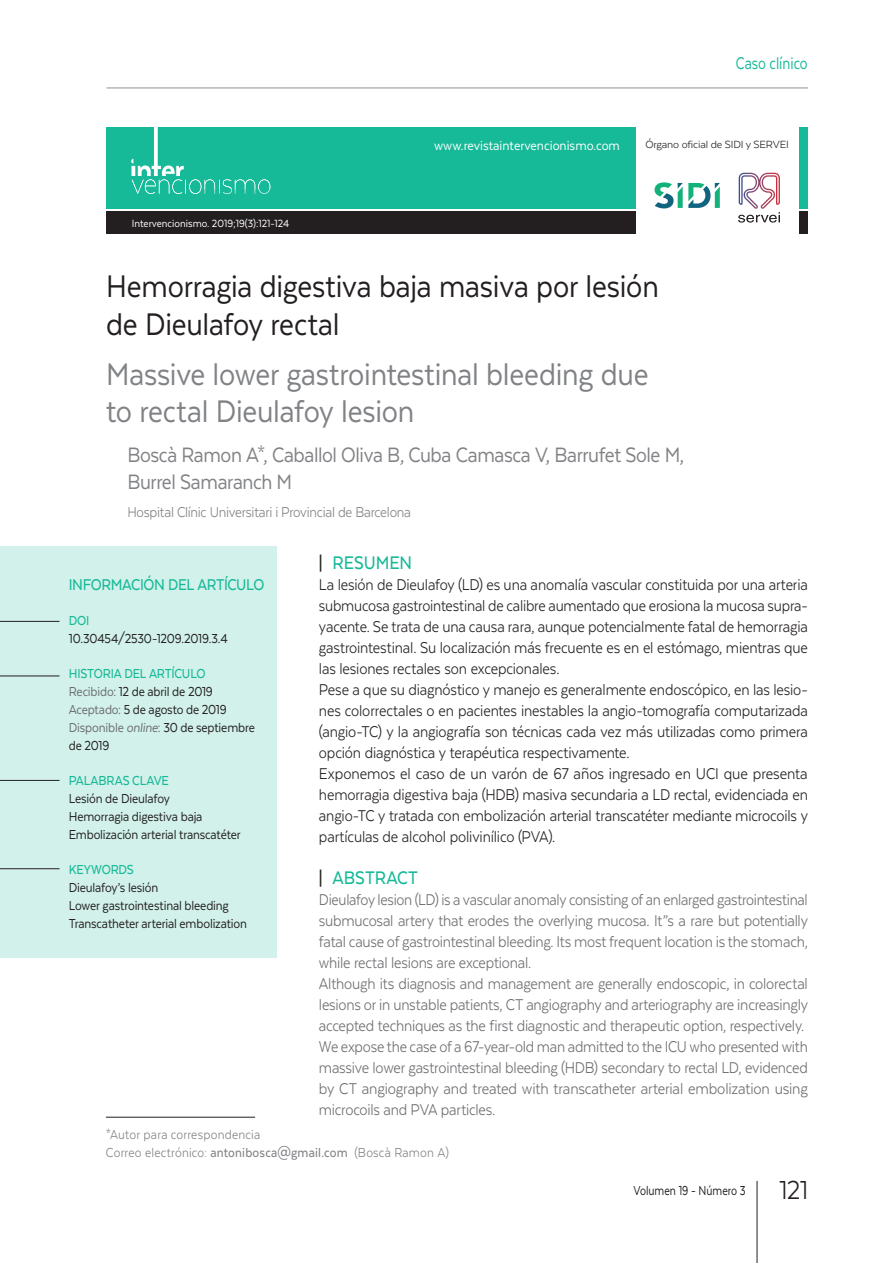
<style>
.page{position:relative;width:893px;height:1263px;background:#fff}
.page>*{position:absolute;margin:0;border:0;box-sizing:border-box;transform-origin:0 0}
.INTER_Titular_ingles{font:36px/37.5px "Texta";letter-spacing:-.01em;color:#808285;scale:.9 1}
.INTER_Titular{font:36px/37.5px "Texta";letter-spacing:-.005em;color:#231f20;scale:.9 1}
.INTER_Autor{font:24px/27px "Texta";letter-spacing:-.02em;color:#808285;scale:.9 1}
.INTER_Apartado_1{font:500 21px "Texta";color:#16b998;scale:.9 1}
.INTER_Cintillo_secci{font:19.5px "Texta";color:#16b998;scale:.8 1}
.INTER_Texto{font:18px/21px "Texta";letter-spacing:-.01em;color:#231f20;text-align:justify;scale:.9 1}
.INTER_Abstract_ingle{font:18px/21px "Texta";letter-spacing:-.015em;color:#6c6d70;text-align:justify;scale:.88 1}
.INTER_Texto-2{font:18px/21px "Texta";letter-spacing:-.01em;color:#231f20;text-align:justify;scale:.91 1}
.INTER_Abstract_ingle-2{font:18px/21px "Texta";letter-spacing:-.015em;color:#6c6d70;text-align:justify;scale:.89 1}
.INTER_Abstract_ingle-3{font:18px/21px "Texta";letter-spacing:-.015em;color:#6c6d70;text-align:justify;scale:.9 1}
.INTER_Info_titular{font:500 18px "Texta";letter-spacing:-.02em;color:#16b998;scale:.9 1}
.INTER_Autor_datos{font:16.5px "Texta";letter-spacing:-.015em;color:#808285;scale:.9 1}
.INTER_Info_texto{font:15px "Texta";letter-spacing:-.01em;color:#231f20;scale:.9 1}
.INTER_Info_historia{font:15px/18px "Texta";letter-spacing:-.01em;color:#231f20;scale:.9 1}
.INTER_Autor_correspo{font:15px "Texta";letter-spacing:.015em;color:#808285;scale:.9 1}
.INTER_Info_apartado{font:500 15px "Texta";letter-spacing:-.01em;color:#16b998;scale:.9 1}
.t1{font:15px "Texta";color:#fff;scale:.93 1}
.INTER_Info_historia-2{font:15px "Texta";letter-spacing:-.01em;color:#231f20;scale:.8 1}
.t2{font:12px "Texta";color:#fff;scale:.93 1}
.t3{font:12px "Texta";letter-spacing:-.01em;color:#231f20}
.s1{color:#6c6d70}
.s2{font-style:italic;color:#6c6d70}
.s3{color:#231f20}
.s4{font-weight:500}
.s5{font-size:30px}
</style>
<div class="page">
<div style="left:106px;top:128px;width:702px;height:81px;background:#16b998"></div>
<div style="left:106px;top:211px;width:702px;height:23px;background:#231f20"></div>
<div style="left:636px;top:125px;width:162px;height:109px;background:#fff"></div>
<svg style="left:131px;top:127px;width:139px;height:67px"></svg>
<svg style="left:655px;top:182px;width:65px;height:26px"></svg>
<svg style="left:743px;top:172px;width:33px;height:1px"></svg>
<svg style="left:738px;top:173px;width:42px;height:50px"></svg>
<hr style="left:106px;top:1117px;width:149px;height:1px;background:#231f20">
<div style="left:1px;top:546px;width:276px;height:411px;background:#d1f1ea"></div>
<hr style="left:0;top:676px;width:60px;height:1px;background:#231f20">
<hr style="left:0;top:780px;width:60px;height:1px;background:#231f20">
<hr style="left:0;top:868px;width:60px;height:1px;background:#231f20">
<hr style="left:0;top:621px;width:60px;height:1px;background:#231f20">
<hr style="left:107px;top:88px;width:701px;height:1px;background:#231f20">
<hr style="left:757px;top:1181px;width:1px;height:82px;background:#231f20">
<p class="INTER_Cintillo_secci" style="left:736px;top:53px;width:91px">Caso clínico</p>
<p class="t2" style="left:132px;top:217px;width:171px">Intervencionismo. 2019;19(3):121-124</p>
<p class="t1" style="left:434px;top:137px;width:201px">www.revistaintervencionismo.com</p>
<p class="t3" style="left:645px;top:138px;width:145px">Órgano oficial de SIDI y SERVEI</p>
<p class="INTER_Titular" style="left:106px;top:267px;width:616px">Hemorragia digestiva baja masiva por lesión de Dieulafoy rectal</p>
<p class="INTER_Titular_ingles" style="left:106px;top:355px;width:604px">Massive lower gastrointestinal bleeding due to rectal Dieulafoy lesion</p>
<p class="INTER_Autor" style="left:127px;top:441px;width:620px">Boscà Ramon A*, Caballol Oliva B, Cuba Camasca V, Barrufet Sole M,<br>Burrel Samaranch M</p>
<p class="INTER_Autor_datos" style="left:127px;top:504px;width:317px">Hospital Clínic Universitari i Provincial de Barcelona</p>
<p class="INTER_Info_titular" style="left:69px;top:575px;width:219px">INFORMACIÓN DEL ARTÍCULO</p>
<p class="INTER_Info_apartado" style="left:69px;top:612px;width:24px">DOI</p>
<p class="INTER_Info_texto" style="left:69px;top:630px;width:178px">10.30454/2530-1209.2019.3.4</p>
<p class="INTER_Info_apartado" style="left:69px;top:665px;width:154px">HISTORIA DEL ARTÍCULO</p>
<p class="INTER_Info_historia" style="left:69px;top:682px;width:162px"><span class="s1">Recibido:</span> 12 de abril de 2019</p>
<p class="INTER_Info_historia" style="left:69px;top:700px;width:177px"><span class="s1">Aceptado:</span> 5 de agosto de 2019</p>
<p class="INTER_Info_historia" style="left:69px;top:718px;width:208px"><span class="s1">Disponible</span> <span class="s2">online</span><span class="s1">:</span> 30 de septiembre de 2019</p>
<p class="INTER_Info_apartado" style="left:69px;top:773px;width:113px">PALABRAS CLAVE</p>
<p class="INTER_Info_texto" style="left:69px;top:791px;width:114px">Lesión de Dieulafoy</p>
<p class="INTER_Info_texto" style="left:69px;top:809px;width:150px">Hemorragia digestiva baja</p>
<p class="INTER_Info_texto" style="left:69px;top:827px;width:192px">Embolización arterial transcatéter</p>
<p class="INTER_Info_apartado" style="left:69px;top:862px;width:74px">KEYWORDS</p>
<p class="INTER_Info_texto" style="left:69px;top:880px;width:101px">Dieulafoy’s lesión</p>
<p class="INTER_Info_texto" style="left:69px;top:898px;width:179px">Lower gastrointestinal bleeding</p>
<p class="INTER_Info_texto" style="left:69px;top:916px;width:200px">Transcatheter arterial embolization</p>
<p class="INTER_Apartado_1" style="left:319px;top:551px;width:105px"><span class="s3">|</span> RESUMEN</p>
<p class="INTER_Texto" style="left:319px;top:573px;width:545px">La lesión de Dieulafoy (LD) es una anomalía vascular constituida por una arteria submucosa gastrointestinal de calibre aumentado que erosiona la mucosa supra&shy;yacente. Se trata de una causa rara, aunque potencialmente fatal de hemorragia gastrointestinal. Su localización más frecuente es en el estómago, mientras que las lesiones rectales son excepcionales.</p>
<p class="INTER_Texto" style="left:319px;top:678px;width:545px">Pese a que su diagnóstico y manejo es generalmente endoscópico, en las lesio&shy;nes colorrectales o en pacientes inestables la angio-tomografía computarizada (angio-TC) y la angiografía son técnicas cada vez más utilizadas como primera opción diagnóstica y terapéutica respectivamente.</p>
<p class="INTER_Texto-2" style="left:319px;top:762px;width:539px">Exponemos el caso de un varón de 67 años ingresado en UCI que presenta hemorragia digestiva baja (HDB) masiva secundaria a LD rectal, evidenciada en angio-TC y tratada con embolización arterial transcatéter mediante microcoils y partículas de alcohol polivinílico (PVA).</p>
<p class="INTER_Apartado_1" style="left:319px;top:866px;width:112px"><span class="s3">|</span> ABSTRACT</p>
<p class="INTER_Abstract_ingle" style="left:319px;top:888px;width:557px">Dieulafoy lesion (LD) is a vascular anomaly consisting of an enlarged gastrointestinal submucosal artery that erodes the overlying mucosa. It”s a rare but potentially fatal cause of gastrointestinal bleeding. Its most frequent location is the stomach, while rectal lesions are exceptional.</p>
<p class="INTER_Abstract_ingle-3" style="left:319px;top:972px;width:545px">Although its diagnosis and management are generally endoscopic, in colorectal lesions or in unstable patients, CT angiography and arteriography are increasingly accepted techniques as the first diagnostic and therapeutic option, respectively.</p>
<p class="INTER_Abstract_ingle-2" style="left:319px;top:1035px;width:551px">We expose the case of a 67-year-old man admitted to the ICU who presented with massive lower gastrointestinal bleeding (HDB) secondary to rectal LD, evidenced by CT angiography and treated with transcatheter arterial embolization using microcoils and PVA particles.</p>
<p class="INTER_Autor_correspo" style="left:106px;top:1126px;width:173px">*Autor para correspondencia</p>
<p class="INTER_Autor_correspo" style="left:106px;top:1144px;width:383px">Correo electrónico: <span class="s4">antonibosca@gmail.com</span> (Boscà Ramon A)</p>
<p class="INTER_Info_historia-2" style="left:634px;top:1182px;width:220px">Volumen 19 - Número 3 <span class="s5">121</span></p>
</div>
